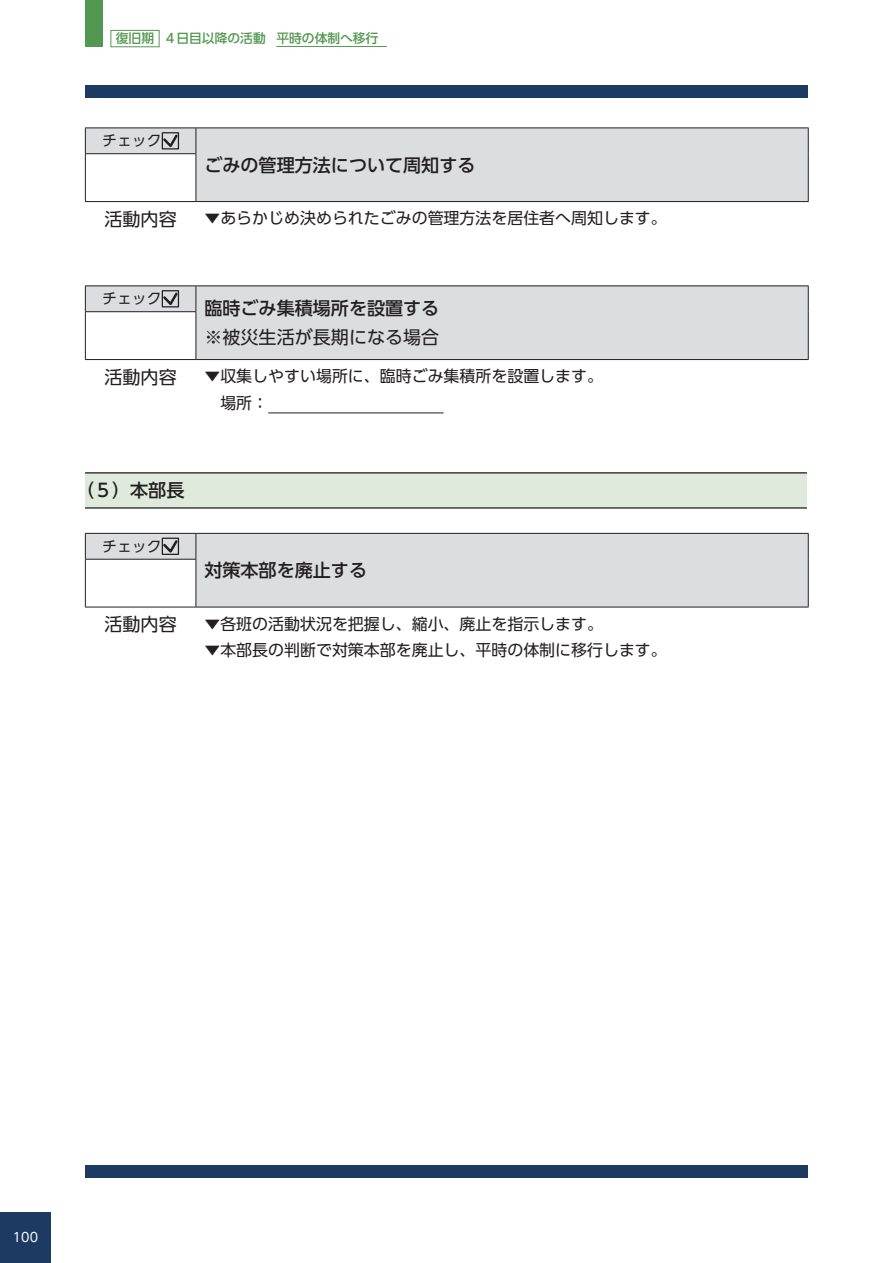
<style>
.page{position:relative;width:893px;height:1263px;background:#fff}
.page>*{position:absolute;margin:0;border:0;box-sizing:border-box;transform-origin:0 0}
.t1{font:500 18px "UD Shin Go Pro";color:#231f20}
.t2{font:18px "UD Shin Go Pro";color:#231f20}
.t3{font:15.9px "UD Shin Go Pro";color:#231f20}
.t4{font:14.85px "UD Shin Go Pro";color:#231f20}
.t5{font:500 12.75px "UD Shin Go Pro";color:#539851}
.t6{font:12.75px "UD Shin Go Pro";color:#fff}
</style>
<div class="page">
<div style="left:0;top:1212px;width:51px;height:51px;background:#1d3a63"></div>
<div style="left:85px;top:85px;width:723px;height:13px;background:#1d3a63"></div>
<div style="left:85px;top:1165px;width:723px;height:13px;background:#1d3a63"></div>
<svg style="left:86px;top:129px;width:722px;height:72px;background:#dfe0e1"></svg>
<hr style="left:85px;top:128px;width:111px;height:1px;background:#231f20">
<svg style="left:85px;top:128px;width:1px;height:25px"></svg>
<hr style="left:196px;top:128px;width:613px;height:1px;background:#231f20">
<svg style="left:196px;top:128px;width:1px;height:25px"></svg>
<svg style="left:808px;top:128px;width:1px;height:26px"></svg>
<hr style="left:808px;top:154px;width:1px;height:47px;background:#231f20">
<hr style="left:196px;top:201px;width:613px;height:1px;background:#231f20">
<hr style="left:85px;top:153px;width:111px;height:1px;background:#231f20">
<hr style="left:85px;top:154px;width:1px;height:47px;background:#231f20">
<hr style="left:196px;top:154px;width:1px;height:47px;background:#231f20">
<hr style="left:85px;top:201px;width:111px;height:1px;background:#231f20">
<svg style="left:161px;top:132px;width:19px;height:18px"></svg>
<svg style="left:86px;top:287px;width:722px;height:72px;background:#dfe0e1"></svg>
<hr style="left:85px;top:286px;width:111px;height:1px;background:#231f20">
<svg style="left:85px;top:286px;width:1px;height:25px"></svg>
<hr style="left:196px;top:286px;width:613px;height:1px;background:#231f20">
<svg style="left:196px;top:286px;width:1px;height:25px"></svg>
<svg style="left:808px;top:286px;width:1px;height:26px"></svg>
<hr style="left:808px;top:312px;width:1px;height:47px;background:#231f20">
<hr style="left:196px;top:359px;width:613px;height:1px;background:#231f20">
<hr style="left:85px;top:311px;width:111px;height:1px;background:#231f20">
<hr style="left:85px;top:312px;width:1px;height:47px;background:#231f20">
<hr style="left:196px;top:312px;width:1px;height:47px;background:#231f20">
<hr style="left:85px;top:359px;width:111px;height:1px;background:#231f20">
<svg style="left:161px;top:290px;width:19px;height:18px"></svg>
<hr style="left:268px;top:413px;width:176px;height:1px;background:#231f20">
<div style="left:85px;top:473px;width:722px;height:35px;background:#dfeadc"></div>
<hr style="left:85px;top:472px;width:722px;height:1px;background:#231f20">
<hr style="left:85px;top:507px;width:722px;height:2px;background:#231f20">
<svg style="left:86px;top:534px;width:722px;height:73px;background:#dddee0"></svg>
<hr style="left:85px;top:533px;width:111px;height:1px;background:#231f20">
<svg style="left:85px;top:534px;width:1px;height:25px"></svg>
<hr style="left:196px;top:533px;width:613px;height:1px;background:#231f20">
<svg style="left:196px;top:534px;width:1px;height:25px"></svg>
<svg style="left:808px;top:534px;width:1px;height:25px"></svg>
<hr style="left:808px;top:559px;width:1px;height:48px;background:#231f20">
<hr style="left:196px;top:607px;width:613px;height:1px;background:#231f20">
<hr style="left:85px;top:559px;width:111px;height:1px;background:#231f20">
<hr style="left:85px;top:559px;width:1px;height:48px;background:#231f20">
<hr style="left:196px;top:559px;width:1px;height:48px;background:#231f20">
<hr style="left:85px;top:607px;width:111px;height:1px;background:#231f20">
<svg style="left:161px;top:538px;width:19px;height:17px"></svg>
<div style="left:85px;top:0;width:17px;height:47px;background:#539851"></div>
<hr style="left:276px;top:46px;width:111px;height:1px;background:#539851">
<div style="left:111px;top:30px;width:48px;height:17px;border:1px solid #539851"></div>
<p class="t5" style="left:116px;top:28px;width:264px">復旧期 ４日目以降の活動 平時の体制へ移行</p>
<p class="t4" style="left:102px;top:129px;width:61px">チェック</p>
<p class="t1" style="left:204px;top:150px;width:273px">ごみの管理方法について周知する</p>
<p class="t2" style="left:104px;top:205px;width:74px">活動内容</p>
<p class="t3" style="left:204px;top:205px;width:464px">▼あらかじめ決められたごみの管理方法を居住者へ周知します。</p>
<p class="t4" style="left:102px;top:287px;width:61px">チェック</p>
<p class="t1" style="left:204px;top:294px;width:236px">臨時ごみ集積場所を設置する</p>
<p class="t2" style="left:204px;top:322px;width:236px">※被災生活が長期になる場合</p>
<p class="t2" style="left:104px;top:363px;width:74px">活動内容</p>
<p class="t3" style="left:204px;top:363px;width:400px">▼収集しやすい場所に、臨時ごみ集積所を設置します。</p>
<p class="t1" style="left:76px;top:476px;width:110px">（５）本部長</p>
<p class="t4" style="left:102px;top:534px;width:61px">チェック</p>
<p class="t1" style="left:204px;top:556px;width:164px">対策本部を廃止する</p>
<p class="t2" style="left:104px;top:610px;width:74px">活動内容</p>
<p class="t3" style="left:204px;top:611px;width:400px">▼各班の活動状況を把握し、縮小、廃止を指示します。</p>
<p class="t3" style="left:204px;top:637px;width:464px">▼本部長の判断で対策本部を廃止し、平時の体制に移行します。</p>
<p class="t6" style="left:13px;top:1227px;width:27px">100</p>
</div>
